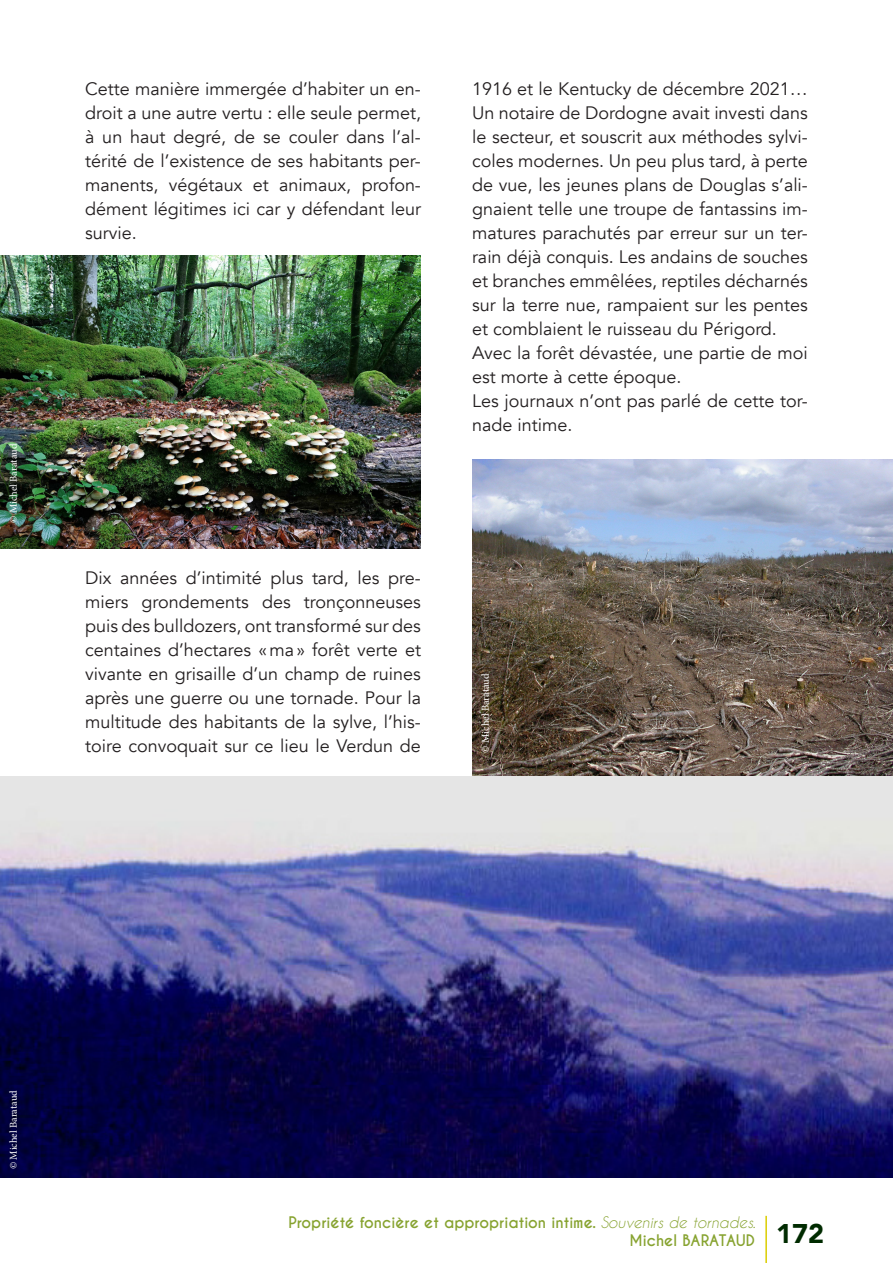
<style>
.page{position:relative;width:893px;height:1263px;background:#fff}
.page>*{position:absolute;margin:0;border:0;box-sizing:border-box;transform-origin:0 0}
.t1{font:900 27px "Avenir";color:#002b00}
.t2{font:18px/24px "Avenir";color:#231f20;text-align:justify}
.t3{font:700 15px "Caviar Dreams";color:#87a330}
.t4{font:10.5px "Minion Pro";letter-spacing:-.005em;color:#fff}
.s1{font-weight:400;font-style:italic}
</style>
<div class="page">
<hr style="left:765px;top:1216px;width:2px;height:47px;background:#dbcd00">
<img style="left:472px;top:459px;width:421px;height:316px">
<img style="left:0;top:776px;width:893px;height:402px">
<img style="left:0;top:255px;width:421px;height:294px">
<p class="t4" style="left:6px;top:523px;width:81px;rotate:-90deg">© Michel Barataud</p>
<p class="t2" style="left:85px;top:77px;width:337px">Cette manière immergée d’habiter un en&shy;droit a une autre vertu : elle seule permet, à un haut degré, de se couler dans l’al&shy;térité de l’existence de ses habitants per&shy;manents, végétaux et animaux, profon&shy;dément légitimes ici car y défendant leur survie.</p>
<p class="t2" style="left:472px;top:77px;width:337px">1916 et le Kentucky de décembre 2021… Un notaire de Dordogne avait investi dans le secteur, et souscrit aux méthodes sylvi&shy;coles modernes. Un peu plus tard, à perte de vue, les jeunes plans de Douglas s’ali&shy;gnaient telle une troupe de fantassins im&shy;matures parachutés par erreur sur un ter&shy;rain déjà conquis. Les andains de souches et branches emmêlées, reptiles décharnés sur la terre nue, rampaient sur les pentes et comblaient le ruisseau du Périgord.</p>
<p class="t2" style="left:472px;top:341px;width:337px">Avec la forêt dévastée, une partie de moi est morte à cette époque.</p>
<p class="t2" style="left:472px;top:389px;width:337px">Les journaux n’ont pas parlé de cette tor&shy;nade intime.</p>
<p class="t2" style="left:85px;top:566px;width:337px">Dix années d’intimité plus tard, les pre&shy;miers grondements des tronçonneuses puis des bulldozers, ont transformé sur des centaines d’hectares «ma» forêt verte et vivante en grisaille d’un champ de ruines après une guerre ou une tornade. Pour la multitude des habitants de la sylve, l’his&shy;toire convoquait sur ce lieu le Verdun de</p>
<p class="t4" style="left:478px;top:753px;width:81px;rotate:-90deg">© Michel Barataud</p>
<p class="t4" style="left:6px;top:1169px;width:81px;rotate:-90deg">© Michel Barataud</p>
<p class="t3" style="left:289px;top:1213px;width:469px">Propriété foncière et appropriation intime. <span class="s1">Souvenirs de tornades.</span></p>
<p class="t3" style="left:630px;top:1231px;width:127px">Michel BARATAUD</p>
<p class="t1" style="left:776px;top:1210px;width:49px">172</p>
</div>
